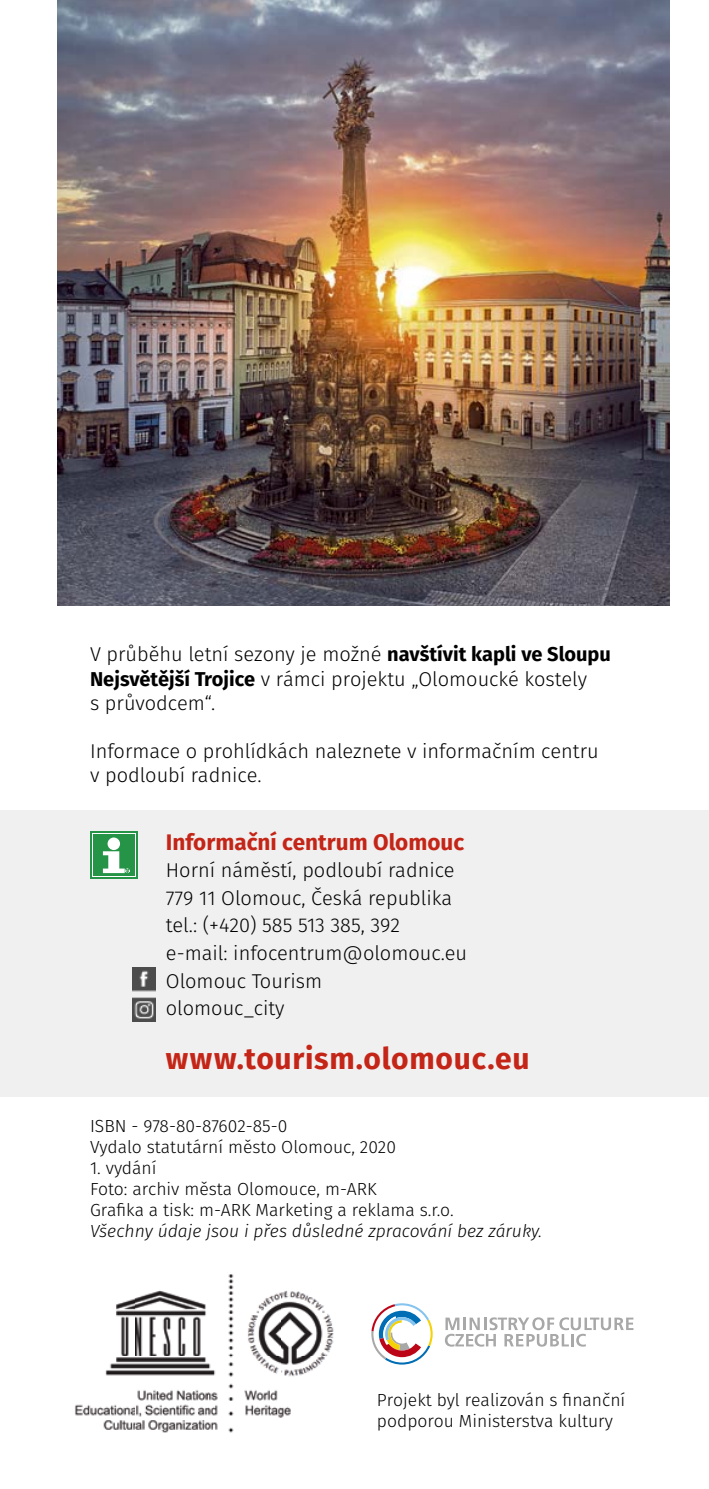
<style>
.page{position:relative;width:709px;height:1489px;background:#fff}
.page>*{position:absolute;margin:0;border:0;box-sizing:border-box;transform-origin:0 0}
.t1{font:700 30px "Fira Sans";letter-spacing:.025em;color:#c42517}
.t2{font:700 22.5px "Fira Sans";color:#c42517}
.t3{font:300 20px/27.5px "Fira Sans";color:#000}
.t4{font:300 17.5px/21px "Fira Sans";color:#000}
.t5{font:italic 300 17.5px "Fira Sans";color:#000}
.s1{font-weight:700}
</style>
<div class="page">
<div style="left:0;top:809px;width:709px;height:287px;background:#f0f0f0"></div>
<img style="left:75px;top:1274px;width:259px;height:159px">
<svg style="left:445px;top:1317px;width:188px;height:29px"></svg>
<svg style="left:371px;top:1303px;width:61px;height:61px"></svg>
<img style="left:57px;top:0;width:612px;height:605px">
<div style="left:90px;top:831px;width:48px;height:47px;background:linear-gradient(to bottom,#269447,#269447)"></div>
<svg style="left:92px;top:833px;width:44px;height:43px"></svg>
<div style="left:93px;top:834px;width:42px;height:41px;background:#269447"></div>
<div style="left:108px;top:837px;width:12px;height:13px;background:#fff;border-radius:50%"></div>
<svg style="left:103px;top:851px;width:27px;height:22px"></svg>
<img style="left:132px;top:967px;width:24px;height:53px">
<p class="t3" style="left:90px;top:642px;width:522px;line-height:24px">V průběhu letní sezony je možné <span class="s1">navštívit kapli ve Sloupu<br>Nejsvětější Trojice</span> v rámci projektu „Olomoucké kostely<br>s průvodcem“.</p>
<p class="t3" style="left:90px;top:738px;width:510px;line-height:24px">Informace o prohlídkách naleznete v informačním centru v podloubí radnice.</p>
<p class="t2" style="left:166px;top:823px;width:300px">Informační centrum Olomouc</p>
<p class="t3" style="left:166px;top:856px;width:303px">Horní náměstí, podloubí radnice<br>779 11 Olomouc, Česká republika tel.: (+420) 585 513 385, 392<br>e-mail: infocentrum@olomouc.eu<br>Olomouc Tourism<br>olomouc_city</p>
<h1 class="t1" style="left:166px;top:1033px;width:365px">www.tourism.olomouc.eu</h1>
<p class="t4" style="left:90px;top:1115px;width:307px">ISBN - 978-80-87602-85-0<br>Vydalo statutární město Olomouc, 2020</p>
<p class="t4" style="left:90px;top:1157px;width:365px">1. vydání<br>Foto: archiv města Olomouce, m-ARK<br>Grafika a tisk: m-ARK Marketing a reklama s.r.o.</p>
<p class="t5" style="left:90px;top:1218px;width:453px">Všechny údaje jsou i přes důsledné zpracování bez záruky.</p>
<p class="t4" style="left:377px;top:1389px;width:250px">Projekt byl realizován s finanční podporou Ministerstva kultury</p>
</div>
